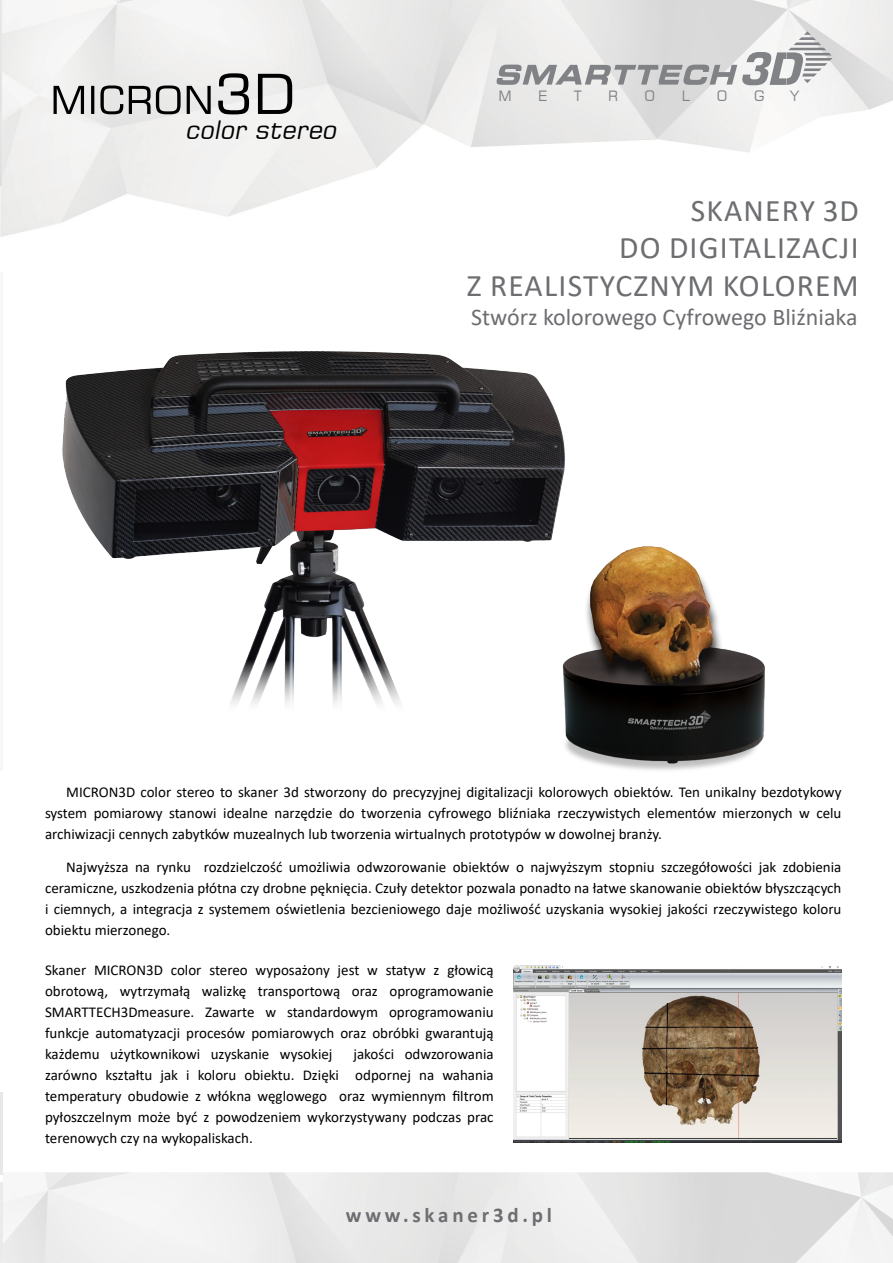
<style>
.page{position:relative;width:893px;height:1263px;background:#fff}
.page>*{position:absolute;margin:0;border:0;box-sizing:border-box;transform-origin:0 0}
.t1{font:31.5px/37.8px "Calibri";letter-spacing:.04em;color:#6d6e71;text-align:right}
.t2{font:italic 25.2px "Square 721 BT";color:#000}
.t3{font:24px "Calibri";color:#6d6e71}
.t4{font:700 21px "Calibri";letter-spacing:.18em;color:#6d6e71}
.t5{font:15px/21px "Calibri";color:#000;text-align:justify}
.t6{font:14.25px "Square 721 BT";color:#808285}
</style>
<div class="page">
<img style="left:1px;top:0;width:892px;height:237px">
<img style="left:0;top:0;width:2px;height:185px">
<hr style="left:0;top:1092px;width:3px;height:82px;background:#e6e7e6">
<img style="left:565px;top:652px;width:200px;height:118px">
<div style="left:585px;top:551px;width:138px;height:154px;background:#000"></div>
<div style="left:571px;top:539px;width:168px;height:150px;background:#000;opacity:.75"></div>
<img style="left:514px;top:965px;width:327px;height:178px">
<img style="left:570px;top:993px;width:267px;height:145px">
<svg style="left:496px;top:31px;width:337px;height:54px"></svg>
<svg style="left:54px;top:73px;width:238px;height:41px;background:#b1b0b0"></svg>
<img style="left:62px;top:351px;width:577px;height:364px">
<hr style="left:0;top:273px;width:3px;height:498px;background:#e6e7e6">
<h2 class="t2" style="left:185px;top:114px;width:158px">color stereo</h2>
<p class="t6" style="left:498px;top:87px;width:15px">M</p>
<p class="t6" style="left:538px;top:87px;width:11px">E</p>
<p class="t6" style="left:574px;top:87px;width:9px">T</p>
<p class="t6" style="left:608px;top:87px;width:11px">R</p>
<p class="t6" style="left:645px;top:87px;width:12px">O</p>
<p class="t6" style="left:682px;top:87px;width:10px">L</p>
<p class="t6" style="left:717px;top:87px;width:12px">O</p>
<p class="t6" style="left:754px;top:87px;width:12px">G</p>
<p class="t6" style="left:791px;top:87px;width:10px">Y</p>
<h1 class="t1" style="left:467px;top:191px;width:393px">SKANERY 3D<br>DO DIGITALIZACJI<br>Z REALISTYCZNYM KOLOREM</h1>
<h3 class="t3" style="left:471px;top:300px;width:388px">Stwórz kolorowego Cyfrowego Bliźniaka</h3>
<p class="t5" style="left:45px;top:781px;width:798px;text-indent:21px">MICRON3D color stereo to skaner 3d stworzony do precyzyjnej digitalizacji kolorowych obiektów. Ten unikalny bezdotykowy system pomiarowy stanowi idealne narzędzie do tworzenia cyfrowego bliźniaka rzeczywistych elementów mierzonych w celu archiwizacji cennych zabytków muzealnych lub tworzenia wirtualnych prototypów w dowolnej branży.</p>
<p class="t5" style="left:45px;top:856px;width:798px;text-indent:21px">Najwyższa na rynku rozdzielczość umożliwia odwzorowanie obiektów o najwyższym stopniu szczegółowości jak zdobienia ceramiczne, uszkodzenia płótna czy drobne pęknięcia. Czuły detektor pozwala ponadto na łatwe skanowanie obiektów błyszczących i ciemnych, a integracja z systemem oświetlenia bezcieniowego daje możliwość uzyskania wysokiej jakości rzeczywistego koloru obiektu mierzonego.</p>
<p class="t5" style="left:45px;top:959px;width:450px">Skaner MICRON3D color stereo wyposażony jest w statyw z głowicą obrotową, wytrzymałą walizkę transportową oraz oprogramowanie SMARTTECH3Dmeasure. Zawarte w standardowym oprogramowaniu funkcje automatyzacji procesów pomiarowych oraz obróbki gwarantują każdemu użytkownikowi uzyskanie wysokiej</p>
<p class="t5" style="left:45px;top:1043px;width:450px;text-indent:308px">jakości odwzorowania zarówno kształtu jak i koloru obiektu. Dzięki odpornej na wahania temperatury obudowie z włókna węglowego oraz wymiennym filtrom pyłoszczelnym może być z powodzeniem wykorzystywany podczas prac terenowych czy na wykopaliskach.</p>
<h3 class="t4" style="left:346px;top:1200px;width:208px">www.skaner3d.pl</h3>
</div>
